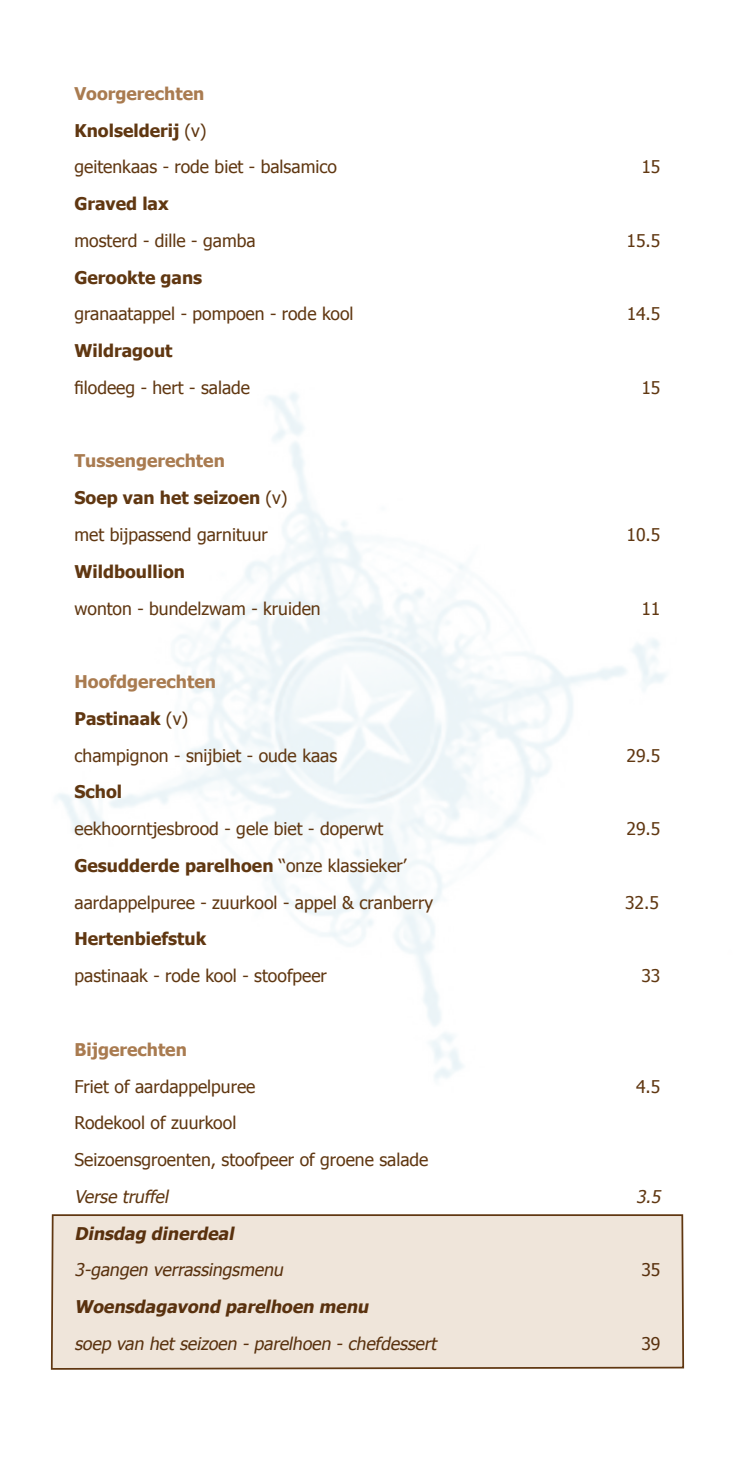
<style>
.page{position:relative;width:735px;height:1474px;background:#fff}
.page>*{position:absolute;margin:0;border:0;box-sizing:border-box;transform-origin:0 0}
.t1{font:17.5px/36.8px "Tahoma";color:#603711}
.t2{font:italic 17.5px "Tahoma";color:#603711}
.t3{font:700 17.5px "Tahoma";color:#603711}
.t4{font:italic 700 17.5px "Tahoma";color:#603711}
.t5{font:700 17.5px "Tahoma";color:#a97b50}
.s1{font-weight:700;color:#a97b50}
.s2{font-weight:700}
</style>
<div class="page">
<div style="left:50px;top:1214px;width:634px;height:156px;background:#efe5da"></div>
<p class="t1" style="left:74px;top:74px;width:264px"><span class="s1">Voorgerechten<br></span><span class="s2">Knolselderij</span> (v)<br>geitenkaas - rode biet - balsamico</p>
<p class="t1" style="left:641px;top:148px;width:21px">15</p>
<p class="t3" style="left:74px;top:191px;width:96px">Graved lax</p>
<p class="t1" style="left:74px;top:221px;width:182px">mosterd - dille - gamba</p>
<p class="t1" style="left:626px;top:221px;width:35px">15.5</p>
<p class="t3" style="left:74px;top:265px;width:129px">Gerookte gans</p>
<p class="t1" style="left:74px;top:295px;width:280px">granaatappel - pompoen - rode kool</p>
<p class="t1" style="left:626px;top:295px;width:35px">14.5</p>
<p class="t3" style="left:74px;top:338px;width:99px">Wildragout</p>
<p class="t1" style="left:74px;top:368px;width:177px">filodeeg - hert - salade</p>
<p class="t1" style="left:641px;top:368px;width:21px">15</p>
<p class="t1" style="left:74px;top:442px;width:214px"><span class="s1">Tussengerechten<br></span><span class="s2">Soep van het seizoen</span> (v) met bijpassend garnituur</p>
<p class="t1" style="left:626px;top:515px;width:35px">10.5</p>
<p class="t3" style="left:74px;top:559px;width:112px">Wildboullion</p>
<p class="t1" style="left:74px;top:589px;width:247px">wonton - bundelzwam - kruiden</p>
<p class="t1" style="left:641px;top:589px;width:21px">11</p>
<p class="t1" style="left:74px;top:662px;width:264px"><span class="s1">Hoofdgerechten<br></span><span class="s2">Pastinaak</span> (v)<br>champignon - snijbiet - oude kaas</p>
<p class="t1" style="left:626px;top:736px;width:35px">29.5</p>
<p class="t3" style="left:74px;top:779px;width:49px">Schol</p>
<p class="t1" style="left:74px;top:809px;width:310px">eekhoorntjesbrood - gele biet - doperwt</p>
<p class="t1" style="left:626px;top:809px;width:35px">29.5</p>
<p class="t1" style="left:74px;top:846px;width:360px"><span class="s2">Gesudderde parelhoen</span> ‘‘onze klassieker’ aardappelpuree - zuurkool - appel &amp; cranberry</p>
<p class="t1" style="left:624px;top:883px;width:35px">32.5</p>
<p class="t3" style="left:74px;top:926px;width:133px">Hertenbiefstuk</p>
<p class="t1" style="left:74px;top:956px;width:254px">pastinaak - rode kool - stoofpeer</p>
<p class="t1" style="left:641px;top:956px;width:21px">33</p>
<p class="t5" style="left:74px;top:1037px;width:114px">Bijgerechten</p>
<p class="t1" style="left:74px;top:1066px;width:182px">Friet of aardappelpuree</p>
<p class="t1" style="left:636px;top:1066px;width:26px">4.5</p>
<p class="t1" style="left:74px;top:1103px;width:355px">Rodekool of zuurkool<br>Seizoensgroenten, stoofpeer of groene salade</p>
<p class="t2" style="left:74px;top:1184px;width:99px">Verse truffel</p>
<p class="t2" style="left:635px;top:1184px;width:30px">3.5</p>
<p class="t4" style="left:74px;top:1220px;width:164px">Dinsdag dinerdeal</p>
<p class="t2" style="left:74px;top:1258px;width:214px">3-gangen verrassingsmenu</p>
<p class="t1" style="left:641px;top:1250px;width:21px">35</p>
<p class="t4" style="left:74px;top:1294px;width:299px">Woensdagavond parelhoen menu</p>
<p class="t2" style="left:74px;top:1331px;width:367px">soep van het seizoen - parelhoen - chefdessert</p>
<p class="t1" style="left:641px;top:1324px;width:21px">39</p>
</div>
